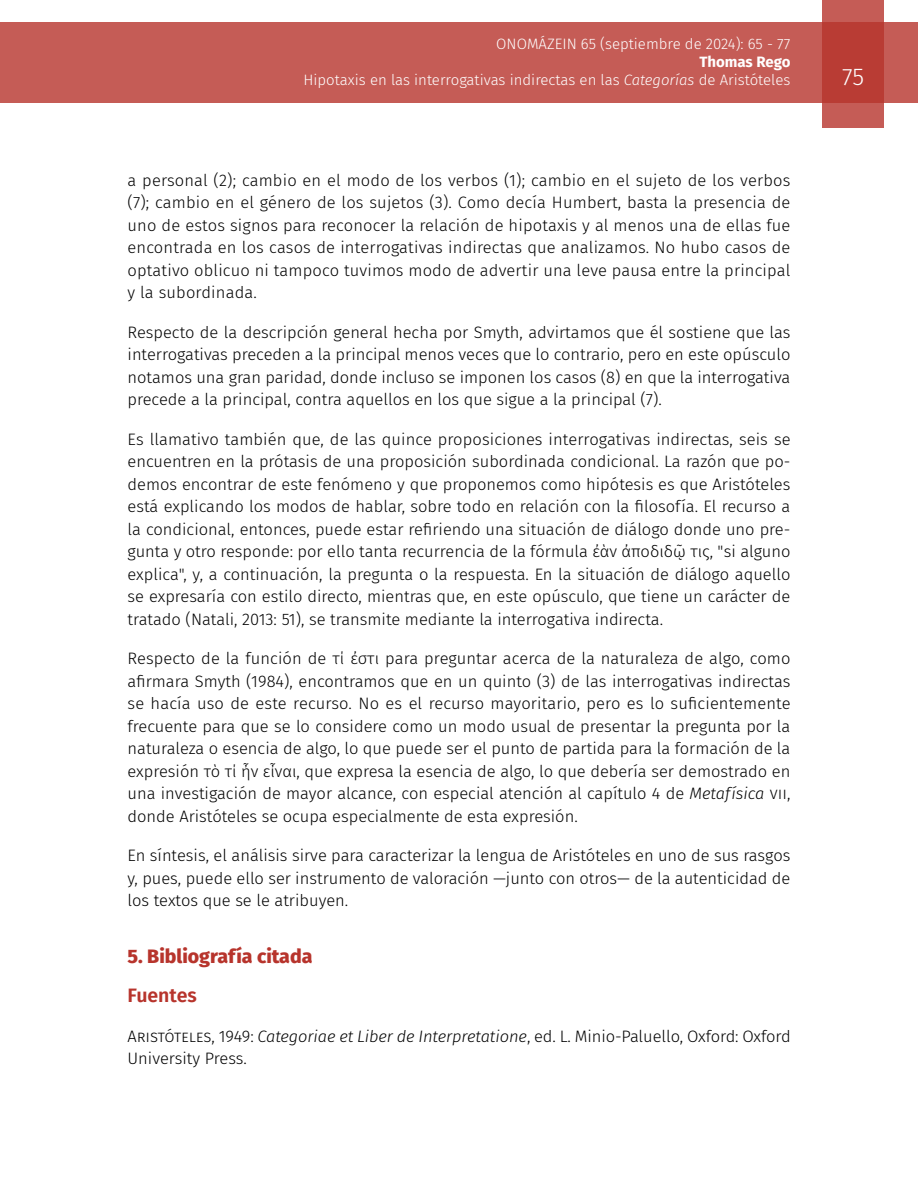
<style>
.page{position:relative;width:918px;height:1188px;background:#fff}
.page>*{position:absolute;margin:0;border:0;box-sizing:border-box;transform-origin:0 0}
.t1{font:300 24px "Fira Sans";color:#fff}
.t2{font:800 19.5px "Fira Sans";color:#b7342c}
.t3{font:600 19.5px "Fira Sans";color:#b7342c}
.t4{font:300 16.5px/22.5px "Fira Sans";color:#000;text-align:justify}
.t5{font:300 15px/18px "Fira Sans";color:#fff;text-align:right}
.s1{font-weight:700}
.s2{font-style:italic}
</style>
<div class="page">
<div style="left:0;top:23px;width:918px;height:80px;background:#c55c56"></div>
<svg style="left:822px;top:0;width:62px;height:128px;background:#bd4740"></svg>
<p class="t5" style="left:496px;top:35px;width:296px">ONOMÁZEIN 65 (septiembre de 2024): 65 - 77</p>
<p class="t5" style="left:304px;top:53px;width:488px"><span class="s1">Thomas Rego<br></span>Hipotaxis en las interrogativas indirectas en las <span class="s2">Categorías</span> de Aristóteles</p>
<p class="t4" style="left:128px;top:168px;width:664px">a personal (2); cambio en el modo de los verbos (1); cambio en el sujeto de los verbos (7); cambio en el género de los sujetos (3). Como decía Humbert, basta la presencia de uno de estos signos para reconocer la relación de hipotaxis y al menos una de ellas fue encontrada en los casos de interrogativas indirectas que analizamos. No hubo casos de optativo oblicuo ni tampoco tuvimos modo de advertir una leve pausa entre la principal y la subordinada.</p>
<p class="t4" style="left:128px;top:320px;width:664px">Respecto de la descripción general hecha por Smyth, advirtamos que él sostiene que las interrogativas preceden a la principal menos veces que lo contrario, pero en este opúsculo notamos una gran paridad, donde incluso se imponen los casos (8) en que la interrogativa precede a la principal, contra aquellos en los que sigue a la principal (7).</p>
<p class="t4" style="left:128px;top:427px;width:665px">Es llamativo también que, de las quince proposiciones interrogativas indirectas, seis se encuentren en la prótasis de una proposición subordinada condicional. La razón que po&shy;demos encontrar de este fenómeno y que proponemos como hipótesis es que Aristóteles está explicando los modos de hablar, sobre todo en relación con la filosofía. El recurso a la condicional, entonces, puede estar refiriendo una situación de diálogo donde uno pre&shy;gunta y otro responde: por ello tanta recurrencia de la fórmula ἐὰν ἀποδιδῷ τις, "si alguno explica", y, a continuación, la pregunta o la respuesta. En la situación de diálogo aquello se expresaría con estilo directo, mientras que, en este opúsculo, que tiene un carácter de tratado (Natali, 2013: 51), se transmite mediante la interrogativa indirecta.</p>
<p class="t4" style="left:128px;top:647px;width:665px">Respecto de la función de τί ἐστι para preguntar acerca de la naturaleza de algo, como afirmara Smyth (1984), encontramos que en un quinto (3) de las interrogativas indirectas se hacía uso de este recurso. No es el recurso mayoritario, pero es lo suficientemente frecuente para que se lo considere como un modo usual de presentar la pregunta por la naturaleza o esencia de algo, lo que puede ser el punto de partida para la formación de la expresión τὸ τί ἦν εἶναι, que expresa la esencia de algo, lo que debería ser demostrado en una investigación de mayor alcance, con especial atención al capítulo 4 de <span class="s2">Metafísica</span> vii, donde Aristóteles se ocupa especialmente de esta expresión.</p>
<p class="t4" style="left:128px;top:844px;width:664px">En síntesis, el análisis sirve para caracterizar la lengua de Aristóteles en uno de sus rasgos y, pues, puede ello ser instrumento de valoración —junto con otros— de la autenticidad de los textos que se le atribuyen.</p>
<p class="t2" style="left:128px;top:939px;width:186px">5. Bibliografía citada</p>
<p class="t3" style="left:128px;top:979px;width:71px">Fuentes</p>
<p class="t4" style="left:128px;top:1024px;width:665px">Aristóteles, 1949: <span class="s2">Categoriae et Liber de Interpretatione</span>, ed. L. Minio-Paluello, Oxford: Oxford<br>University Press.</p>
<h1 class="t1" style="left:842px;top:60px;width:23px">75</h1>
</div>
